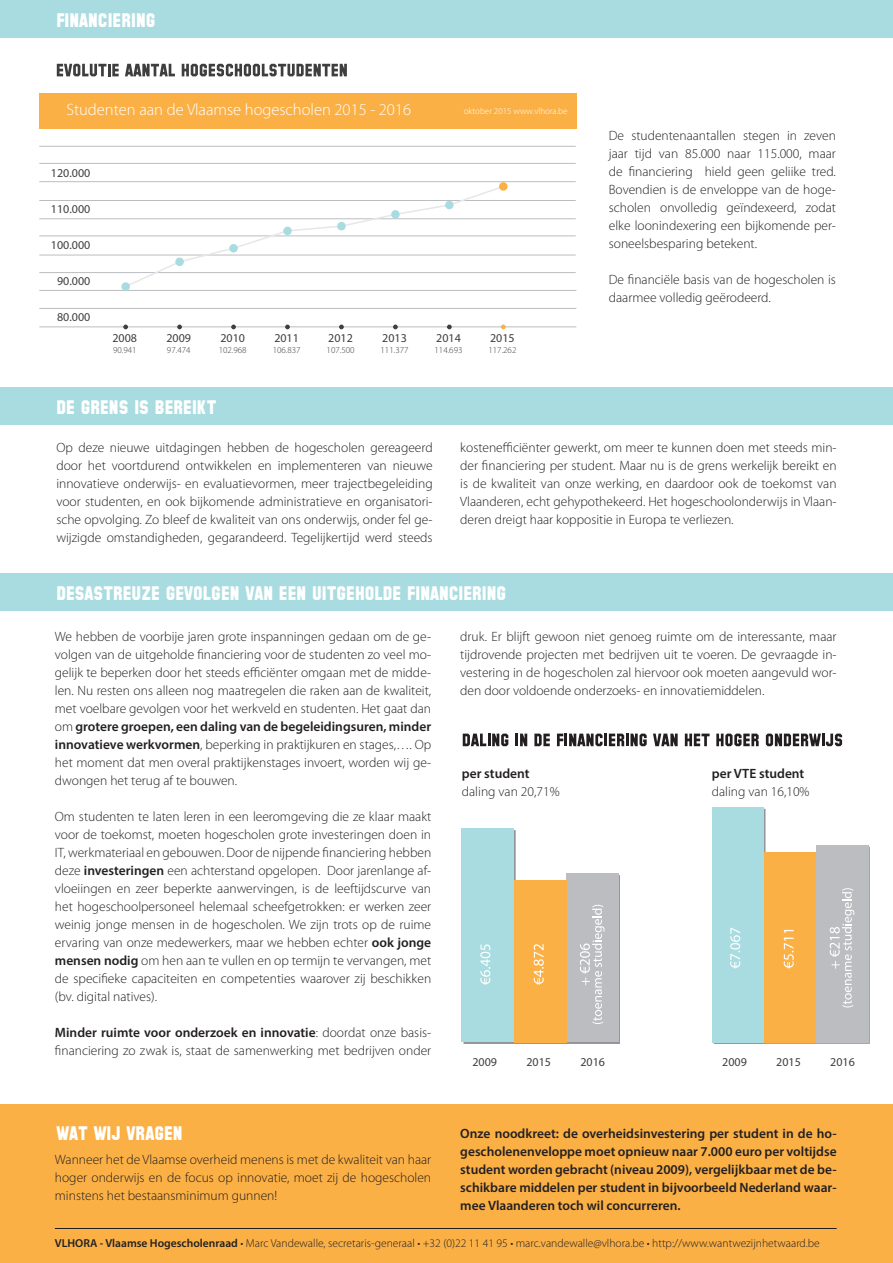
<style>
.page{position:relative;width:893px;height:1263px;background:#fff}
.page>*{position:absolute;margin:0;border:0;box-sizing:border-box;transform-origin:0 0}
.t1{font:19.5px "SF Collegiate Solid";color:#fff}
.t2{font:300 16.5px "Myriad Pro";color:#fff}
.t3{font:300 13.5px/18px "Myriad Pro";color:#231f20;text-align:justify}
.t4{font:600 13.5px/18px "Myriad Pro";color:#231f20;text-align:justify}
.t5{font:12px "Myriad Pro";color:#3e3e3f}
.t6{font:300 11.55px "Myriad Pro";color:#231f20}
.t7{font:300 9px "Myriad Pro";color:#3e3e3f}
.t8{font:300 9px "Myriad Pro";color:#fff}
.s1{font-weight:600}
</style>
<div class="page">
<div style="left:0;top:1104px;width:893px;height:159px;background:#fbb046"></div>
<hr style="left:55px;top:1228px;width:782px;height:1px;background:#231f20">
<div style="left:0;top:0;width:893px;height:37px;background:#a9dce0"></div>
<hr style="left:39px;top:146px;width:537px;height:1px;background:#bcbdc0">
<hr style="left:39px;top:181px;width:537px;height:1px;background:#bcbdc0">
<hr style="left:39px;top:163px;width:537px;height:1px;background:#bcbdc0">
<hr style="left:39px;top:200px;width:537px;height:1px;background:#bcbdc0">
<hr style="left:39px;top:219px;width:537px;height:1px;background:#bcbdc0">
<hr style="left:39px;top:236px;width:537px;height:1px;background:#bcbdc0">
<hr style="left:39px;top:255px;width:537px;height:1px;background:#bcbdc0">
<hr style="left:39px;top:272px;width:537px;height:1px;background:#bcbdc0">
<hr style="left:39px;top:290px;width:537px;height:1px;background:#bcbdc0">
<hr style="left:39px;top:308px;width:537px;height:1px;background:#bcbdc0">
<hr style="left:39px;top:327px;width:537px;height:1px;background:#bcbdc0">
<svg style="left:123px;top:325px;width:5px;height:4px"></svg>
<svg style="left:177px;top:325px;width:5px;height:4px"></svg>
<svg style="left:231px;top:325px;width:5px;height:4px"></svg>
<svg style="left:285px;top:325px;width:5px;height:4px"></svg>
<svg style="left:339px;top:325px;width:5px;height:4px"></svg>
<svg style="left:393px;top:325px;width:5px;height:4px"></svg>
<svg style="left:447px;top:325px;width:5px;height:4px"></svg>
<svg style="left:501px;top:325px;width:5px;height:4px"></svg>
<svg style="left:124px;top:187px;width:381px;height:98px"></svg>
<div style="left:121px;top:282px;width:9px;height:9px;background:#a9dce0;border-radius:50%"></div>
<div style="left:175px;top:258px;width:9px;height:8px;background:#a9dce0;border-radius:50%"></div>
<div style="left:229px;top:244px;width:9px;height:8px;background:#a9dce0;border-radius:50%"></div>
<div style="left:283px;top:227px;width:9px;height:8px;background:#a9dce0;border-radius:50%"></div>
<div style="left:337px;top:222px;width:9px;height:8px;background:#a9dce0;border-radius:50%"></div>
<div style="left:391px;top:210px;width:9px;height:9px;background:#a9dce0;border-radius:50%"></div>
<div style="left:445px;top:201px;width:9px;height:8px;background:#a9dce0;border-radius:50%"></div>
<div style="left:499px;top:182px;width:9px;height:9px;background:#fbb046;border-radius:50%"></div>
<div style="left:39px;top:93px;width:537px;height:35px;background:#fbb046"></div>
<svg style="left:57px;top:64px;width:62px;height:12px"></svg>
<svg style="left:125px;top:64px;width:50px;height:12px"></svg>
<svg style="left:182px;top:64px;width:165px;height:12px"></svg>
<div style="left:0;top:387px;width:893px;height:37px;background:#a9dce0"></div>
<div style="left:0;top:573px;width:893px;height:37px;background:#a9dce0"></div>
<svg style="left:463px;top:734px;width:45px;height:12px"></svg>
<svg style="left:516px;top:734px;width:11px;height:12px"></svg>
<svg style="left:534px;top:734px;width:16px;height:12px"></svg>
<svg style="left:557px;top:734px;width:90px;height:12px"></svg>
<svg style="left:653px;top:734px;width:25px;height:12px"></svg>
<svg style="left:685px;top:734px;width:25px;height:12px"></svg>
<svg style="left:716px;top:734px;width:43px;height:12px"></svg>
<svg style="left:766px;top:734px;width:76px;height:12px"></svg>
<div style="left:462px;top:828px;width:52px;height:214px;background:#a9dce0"></div>
<svg style="left:463px;top:830px;width:157px;height:214px"></svg>
<div style="left:712px;top:807px;width:52px;height:235px;background:#a9dce0"></div>
<svg style="left:714px;top:809px;width:156px;height:235px"></svg>
<p class="t1" style="left:56px;top:13px;width:101px">FINANCIERING</p>
<p class="t2" style="left:66px;top:100px;width:346px">Studenten aan de Vlaamse hogescholen 2015 - 2016</p>
<p class="t8" style="left:464px;top:106px;width:105px">oktober 2015 www.vlhora.be</p>
<p class="t5" style="left:51px;top:165px;width:41px">120.000</p>
<p class="t5" style="left:51px;top:201px;width:41px">110.000</p>
<p class="t5" style="left:51px;top:237px;width:41px">100.000</p>
<p class="t5" style="left:57px;top:273px;width:35px">90.000</p>
<p class="t5" style="left:57px;top:309px;width:35px">80.000</p>
<p class="t5" style="left:112px;top:331px;width:26px">2008</p>
<p class="t7" style="left:113px;top:345px;width:25px">90.941</p>
<p class="t5" style="left:166px;top:331px;width:26px">2009</p>
<p class="t7" style="left:167px;top:345px;width:25px">97.474</p>
<p class="t5" style="left:220px;top:331px;width:26px">2010</p>
<p class="t7" style="left:219px;top:345px;width:29px">102.968</p>
<p class="t5" style="left:274px;top:331px;width:26px">2011</p>
<p class="t7" style="left:273px;top:345px;width:29px">106.837</p>
<p class="t5" style="left:328px;top:331px;width:26px">2012</p>
<p class="t7" style="left:327px;top:345px;width:29px">107.500</p>
<p class="t5" style="left:382px;top:331px;width:26px">2013</p>
<p class="t7" style="left:381px;top:345px;width:29px">111.377</p>
<p class="t5" style="left:436px;top:331px;width:26px">2014</p>
<p class="t7" style="left:435px;top:345px;width:29px">114.693</p>
<p class="t5" style="left:490px;top:331px;width:26px">2015</p>
<p class="t7" style="left:488px;top:345px;width:29px">117.262</p>
<p class="t3" style="left:609px;top:126px;width:229px">De studentenaantallen stegen in zeven jaar tijd van 85.000 naar 115.000, maar de financiering hield geen geliike tred.<br>Bovendien is de enveloppe van de hoge&shy;scholen onvolledig geïndexeerd, zodat elke loonindexering een bijkomende per&shy;soneelsbesparing betekent.</p>
<p class="t3" style="left:609px;top:270px;width:229px">De financiële basis van de hogescholen is daarmee volledig geërodeerd.</p>
<p class="t1" style="left:56px;top:400px;width:162px">DE GRENS IS BEREIKT</p>
<p class="t3" style="left:56px;top:439px;width:378px">Op deze nieuwe uitdagingen hebben de hogescholen gereageerd door het voortdurend ontwikkelen en implementeren van nieuwe innovatieve onderwijs- en evaluatievormen, meer trajectbegeleiding voor studenten, en ook bijkomende administratieve en organisatori&shy;sche opvolging. Zo bleef de kwaliteit van ons onderwijs, onder fel ge&shy;wijzigde omstandigheden, gegarandeerd. Tegelijkertijd werd steeds</p>
<p class="t3" style="left:460px;top:439px;width:378px">kostenefficiënter gewerkt, om meer te kunnen doen met steeds min&shy;der financiering per student. Maar nu is de grens werkelijk bereikt en is de kwaliteit van onze werking, en daardoor ook de toekomst van Vlaanderen, echt gehypothekeerd. Het hogeschoolonderwijs in Vlaan&shy;deren dreigt haar koppositie in Europa te verliezen.</p>
<p class="t1" style="left:56px;top:586px;width:451px">DESASTREUZE GEVOLGEN VAN EEN UITGEHOLDE FINANCIERING</p>
<p class="t3" style="left:55px;top:628px;width:378px">We hebben de voorbije jaren grote inspanningen gedaan om de ge&shy;volgen van de uitgeholde financiering voor de studenten zo veel mo&shy;gelijk te beperken door het steeds efficiënter omgaan met de midde&shy;len. Nu resten ons alleen nog maatregelen die raken aan de kwaliteit, met voelbare gevolgen voor het werkveld en studenten. Het gaat dan om <span class="s1">grotere groepen, een daling van de begeleidingsuren, minder innovatieve werkvormen</span>, beperking in praktijkuren en stages,…. Op het moment dat men overal praktijkenstages invoert, worden wij ge&shy;dwongen het terug af te bouwen.</p>
<p class="t3" style="left:55px;top:808px;width:378px">Om studenten te laten leren in een leeromgeving die ze klaar maakt voor de toekomst, moeten hogescholen grote investeringen doen in IT, werkmateriaal en gebouwen. Door de nijpende financiering hebben deze <span class="s1">investeringen</span> een achterstand opgelopen. Door jarenlange af&shy;vloeiingen en zeer beperkte aanwervingen, is de leeftijdscurve van het hogeschoolpersoneel helemaal scheefgetrokken: er werken zeer weinig jonge mensen in de hogescholen. We zijn trots op de ruime ervaring van onze medewerkers, maar we hebben echter <span class="s1">ook jonge mensen nodig</span> om hen aan te vullen en op termijn te vervangen, met de specifieke capaciteiten en competenties waarover zij beschikken (bv. digital natives).</p>
<p class="t3" style="left:55px;top:1024px;width:378px"><span class="s1">Minder ruimte voor onderzoek en innovatie</span>: doordat onze basis&shy;financiering zo zwak is, staat de samenwerking met bedrijven onder</p>
<p class="t3" style="left:460px;top:628px;width:378px">druk. Er blijft gewoon niet genoeg ruimte om de interessante, maar tijdrovende projecten met bedrijven uit te voeren. De gevraagde in&shy;vestering in de hogescholen zal hiervoor ook moeten aangevuld wor&shy;den door voldoende onderzoeks- en innovatiemiddelen.</p>
<p class="t4" style="left:462px;top:764px;width:69px">per student</p>
<p class="t3" style="left:462px;top:783px;width:99px">daling van 20,71%</p>
<p class="t4" style="left:712px;top:764px;width:94px">per VTE student</p>
<p class="t3" style="left:712px;top:783px;width:99px">daling van 16,10%</p>
<p class="t5" style="left:472px;top:1054px;width:26px">2009</p>
<p class="t5" style="left:526px;top:1054px;width:26px">2015</p>
<p class="t5" style="left:580px;top:1054px;width:26px">2016</p>
<p class="t5" style="left:722px;top:1054px;width:26px">2009</p>
<p class="t5" style="left:776px;top:1054px;width:26px">2015</p>
<p class="t5" style="left:830px;top:1054px;width:26px">2016</p>
<p class="t1" style="left:56px;top:1126px;width:128px">WAT WIJ VRAGEN</p>
<p class="t3" style="left:55px;top:1150px;width:378px">Wanneer het de Vlaamse overheid menens is met de kwaliteit van haar hoger onderwijs en de focus op innovatie, moet zij de hogescholen minstens het bestaansminimum gunnen!</p>
<p class="t4" style="left:460px;top:1124px;width:378px">Onze noodkreet: de overheidsinvestering per student in de ho&shy;gescholenenveloppe moet opnieuw naar 7.000 euro per voltijdse student worden gebracht (niveau 2009), vergelijkbaar met de be&shy;schikbare middelen per student in bijvoorbeeld Nederland waar&shy;mee Vlaanderen toch wil concurreren.</p>
<p class="t6" style="left:55px;top:1236px;width:766px"><span class="s1">VLHORA - Vlaamse Hogescholenraad</span> • Marc Vandewalle, secretaris-generaal • +32 (0)22 11 41 95 • marc.vandewalle@vlhora.be • http://www.wantwezijnhetwaard.be</p>
</div>
